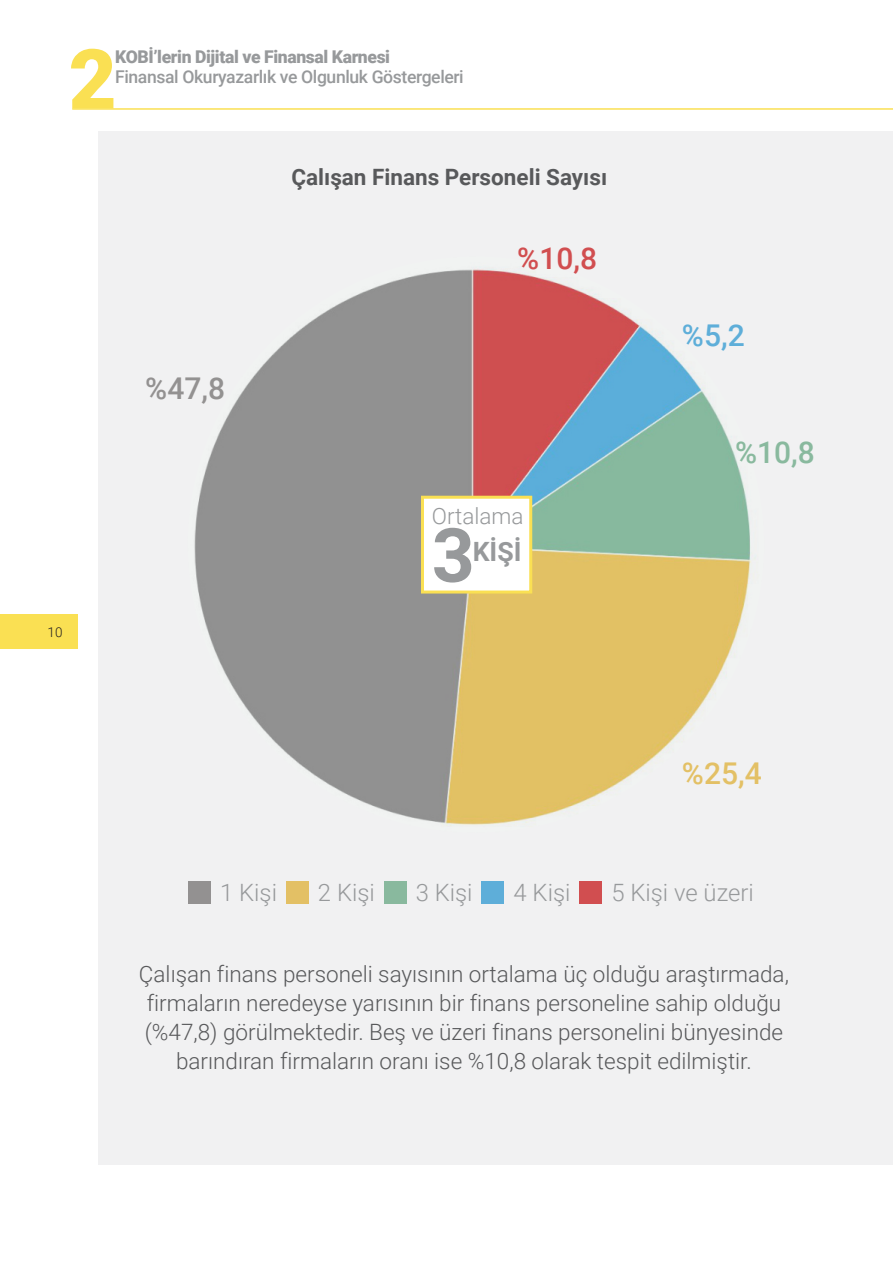
<style>
.page{position:relative;width:893px;height:1263px;background:#fff}
.page>*{position:absolute;margin:0;border:0;box-sizing:border-box;transform-origin:0 0}
.t1{font:900 82.95px "Roboto";color:#fae053}
.t2{font:700 75px "Roboto";color:#97999b}
.t3{font:500 30px "Roboto";color:#d14e50}
.t4{font:500 30px "Roboto";color:#89b99e}
.t5{font:500 30px "Roboto";color:#e3c065}
.t6{font:500 30px "Roboto";color:#939191}
.t7{font:500 30px "Roboto";color:#5eaed9}
.t8{font:700 26.55px "Roboto";color:#97999b}
.t9{font:300 23.85px "Roboto";color:#97999b}
.t10{font:300 22.5px/29.2px "Roboto";color:#58595b;text-align:center}
.t11{font:700 22.5px "Roboto";color:#58595b}
.t12{font:300 22.5px "Roboto";color:#97999b}
.t13{font:500 17.55px "Roboto";letter-spacing:-.02em;color:#97999b}
.t14{font:900 17.55px "Roboto";letter-spacing:-.02em;color:#97999b}
.t15{font:300 13.5px "Roboto";color:#231f20}
</style>
<div class="page">
<div style="left:98px;top:132px;width:795px;height:1033px;background:#f1f1f2"></div>
<div style="left:0;top:614px;width:78px;height:35px;background:#fae053"></div>
<hr style="left:72px;top:108px;width:821px;height:2px;background:#fae053">
<div style="left:579px;top:881px;width:23px;height:23px;background:#d14e50"></div>
<div style="left:482px;top:881px;width:22px;height:23px;background:#5eaed9"></div>
<div style="left:384px;top:881px;width:22px;height:23px;background:#89b99e"></div>
<div style="left:286px;top:881px;width:23px;height:23px;background:#e3c065"></div>
<div style="left:188px;top:881px;width:23px;height:23px;background:#939191"></div>
<img style="left:188px;top:256px;width:576px;height:577px;border-radius:50%">
<div style="left:421px;top:496px;width:111px;height:97px;background:#fff;border:3px solid #fae053"></div>
<p class="t14" style="left:115px;top:50px;width:276px">KOBİ’lerin Dijital ve Finansal Karnesi</p>
<p class="t13" style="left:115px;top:70px;width:350px">Finansal Okuryazarlık ve Olgunluk Göstergeleri</p>
<h1 class="t1" style="left:69px;top:46px;width:50px">2</h1>
<p class="t11" style="left:291px;top:168px;width:317px">Çalışan Finans Personeli Sayısı</p>
<h3 class="t3" style="left:517px;top:246px;width:81px">%10,8</h3>
<h3 class="t6" style="left:145px;top:376px;width:81px">%47,8</h3>
<p class="t15" style="left:48px;top:626px;width:16px">10</p>
<p class="t12" style="left:432px;top:507px;width:93px">Ortalama</p>
<h2 class="t2" style="left:432px;top:525px;width:45px">3</h2>
<p class="t8" style="left:473px;top:541px;width:50px">KİŞİ</p>
<h3 class="t7" style="left:682px;top:323px;width:64px">%5,2</h3>
<h3 class="t4" style="left:735px;top:440px;width:81px">%10,8</h3>
<h3 class="t5" style="left:682px;top:761px;width:81px">%25,4</h3>
<p class="t9" style="left:220px;top:883px;width:58px">1 Kişi</p>
<p class="t9" style="left:318px;top:883px;width:58px">2 Kişi</p>
<p class="t9" style="left:416px;top:883px;width:58px">3 Kişi</p>
<p class="t9" style="left:514px;top:883px;width:58px">4 Kişi</p>
<p class="t9" style="left:611px;top:883px;width:144px">5 Kişi ve üzeri</p>
<p class="t10" style="left:139px;top:961px;width:651px">Çalışan finans personeli sayısının ortalama üç olduğu araştırmada, firmaların neredeyse yarısının bir finans personeline sahip olduğu (%47,8) görülmektedir. Beş ve üzeri finans personelini bünyesinde barındıran firmaların oranı ise %10,8 olarak tespit edilmiştir.</p>
</div>
